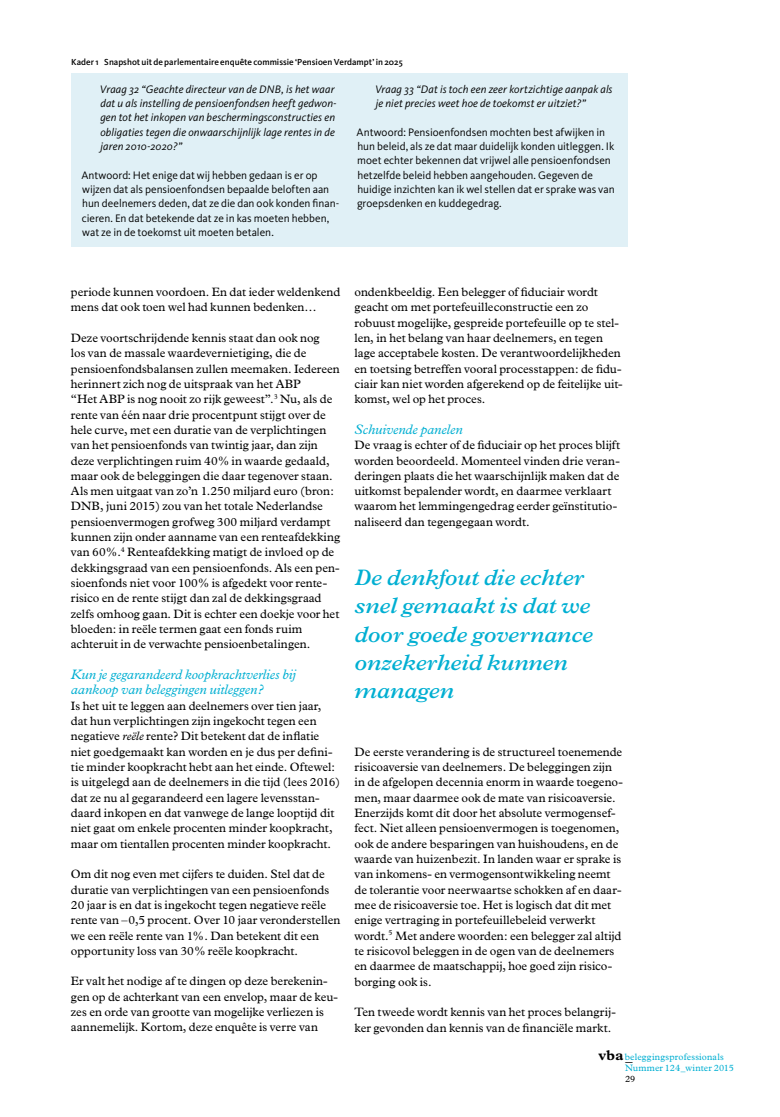
<style>
.page{position:relative;width:780px;height:1117px;background:#fff}
.page>*{position:absolute;margin:0;border:0;box-sizing:border-box;transform-origin:0 0}
.t1{font:italic 600 22.5px/28.4px "Plantin";color:#00afd2}
.t2{font:700 14.25px "Plantin";color:#000}
.t3{font:italic 13.75px/15.4px "Plantin";letter-spacing:-.005em;color:#00afd2}
.t4{font:12.25px/15.2px "Plantin";color:#000}
.t5{font:11.25px/14.4px "Kievit OT";color:#000}
.t6{font:italic 11.25px/14.4px "Kievit OT";letter-spacing:.01em;color:#000}
.t7{font:9.38px "Plantin";letter-spacing:.015em;color:#00afd2}
.t8{font:9.38px "Plantin";color:#000}
.t9{font:500 9px "Kievit OT";color:#000}
.s1{font-style:italic}
.s2{font-weight:700;font-size:14.25px;color:#000}
</style>
<div class="page">
<div style="left:71px;top:73px;width:556px;height:174px;background:#e0f0f6"></div>
<p class="t9" style="left:71px;top:57px;width:333px">Kader 1 Snapshot uit de parlementaire enquête commissie ‘Pensioen Verdampt’ in 2025</p>
<p class="t6" style="left:100px;top:82px;width:238px">Vraag 32 “Geachte directeur van de DNB, is het waar dat u als instelling de pensioenfondsen heeft gedwon&shy;gen tot het inkopen van beschermingsconstructies en obligaties tegen die onwaarschijnlijk lage rentes in de jaren 2010-2020?”</p>
<p class="t5" style="left:81px;top:168px;width:259px">Antwoord: Het enige dat wij hebben gedaan is er op wijzen dat als pensioenfondsen bepaalde beloften aan hun deelnemers deden, dat ze die dan ook konden finan&shy;cieren. En dat betekende dat ze in kas moeten hebben, wat ze in de toekomst uit moeten betalen.</p>
<p class="t6" style="left:375px;top:82px;width:239px">Vraag 33 “Dat is toch een zeer kortzichtige aanpak als je niet precies weet hoe de toekomst er uitziet?”</p>
<p class="t5" style="left:356px;top:125px;width:260px">Antwoord: Pensioenfondsen mochten best afwijken in hun beleid, als ze dat maar duidelijk konden uitleggen. Ik moet echter bekennen dat vrijwel alle pensioenfondsen hetzelfde beleid hebben aangehouden. Gegeven de huidige inzichten kan ik wel stellen dat er sprake was van groepsdenken en kuddegedrag.</p>
<p class="t4" style="left:71px;top:284px;width:271px">periode kunnen voordoen. En dat ieder weldenkend mens dat ook toen wel had kunnen bedenken…</p>
<p class="t4" style="left:71px;top:330px;width:271px">Deze voortschrijdende kennis staat dan ook nog<br>los van de massale waardevernietiging, die de pensioenfondsbalansen zullen meemaken. Iedereen herinnert zich nog de uitspraak van het ABP<br>“Het ABP is nog nooit zo rijk geweest”.<sup>3</sup> Nu, als de rente van één naar drie procentpunt stijgt over de hele curve, met een duratie van de verplichtingen van het pensioenfonds van twintig jaar, dan zijn deze verplichtingen ruim 40% in waarde gedaald, maar ook de beleggingen die daar tegenover staan.<br>Als men uitgaat van zo’n 1.250 miljard euro (bron:<br>DNB, juni 2015) zou van het totale Nederlandse pensioenvermogen grofweg 300 miljard verdampt kunnen zijn onder aanname van een renteafdekking van 60%.<sup>4</sup> Renteafdekking matigt de invloed op de dekkingsgraad van een pensioenfonds. Als een pen&shy;sioenfonds niet voor 100% is afgedekt voor rente&shy;risico en de rente stijgt dan zal de dekkingsgraad zelfs omhoog gaan. Dit is echter een doekje voor het bloeden: in reële termen gaat een fonds ruim achteruit in de verwachte pensioenbetalingen.</p>
<p class="t3" style="left:71px;top:666px;width:226px">Kun je gegarandeerd koopkrachtverlies bij aankoop van beleggingen uitleggen?</p>
<p class="t4" style="left:71px;top:698px;width:271px">Is het uit te leggen aan deelnemers over tien jaar, dat hun verplichtingen zijn ingekocht tegen een negatieve <span class="s1">reële</span> rente? Dit betekent dat de inflatie niet goedgemaakt kan worden en je dus per defini&shy;tie minder koopkracht hebt aan het einde. Oftewel: is uitgelegd aan de deelnemers in die tijd (lees 2016) dat ze nu al gegarandeerd een lagere levensstan&shy;daard inkopen en dat vanwege de lange looptijd dit niet gaat om enkele procenten minder koopkracht, maar om tientallen procenten minder koopkracht.</p>
<p class="t4" style="left:71px;top:866px;width:271px">Om dit nog even met cijfers te duiden. Stel dat de duratie van verplichtingen van een pensioenfonds 20 jaar is en dat is ingekocht tegen negatieve reële rente van –0,5 procent. Over 10 jaar veronderstellen we een reële rente van 1%. Dan betekent dit een opportunity loss van 30% reële koopkracht.</p>
<p class="t4" style="left:71px;top:973px;width:268px">Er valt het nodige af te dingen op deze berekenin&shy;gen op de achterkant van een envelop, maar de keu&shy;zes en orde van grootte van mogelijke verliezen is aannemelijk. Kortom, deze enquête is verre van</p>
<p class="t4" style="left:354px;top:284px;width:269px">ondenkbeeldig. Een belegger of fiduciair wordt geacht om met portefeuilleconstructie een zo robuust mogelijke, gespreide portefeuille op te stel&shy;len, in het belang van haar deelnemers, en tegen lage acceptabele kosten. De verantwoordelijkheden en toetsing betreffen vooral processtappen: de fidu&shy;ciair kan niet worden afgerekend op de feitelijke uit&shy;komst, wel op het proces.</p>
<p class="t3" style="left:354px;top:421px;width:110px">Schuivende panelen</p>
<p class="t4" style="left:354px;top:437px;width:267px">De vraag is echter of de fiduciair op het proces blijft worden beoordeeld. Momenteel vinden drie veran&shy;deringen plaats die het waarschijnlijk maken dat de uitkomst bepalender wordt, en daarmee verklaart waarom het lemmingengedrag eerder geïnstitutio&shy;naliseerd dan tegengegaan wordt.</p>
<h1 class="t1" style="left:354px;top:563px;width:240px">De denkfout die echter snel gemaakt is dat we door goede governance onzekerheid kunnen managen</h1>
<p class="t4" style="left:354px;top:743px;width:270px">De eerste verandering is de structureel toenemende risicoaversie van deelnemers. De beleggingen zijn in de afgelopen decennia enorm in waarde toegeno&shy;men, maar daarmee ook de mate van risicoaversie.<br>Enerzijds komt dit door het absolute vermogensef&shy;fect. Niet alleen pensioenvermogen is toegenomen, ook de andere besparingen van huishoudens, en de waarde van huizenbezit. In landen waar er sprake is van inkomens- en vermogensontwikkeling neemt de tolerantie voor neerwaartse schokken af en daar&shy;mee de risicoaversie toe. Het is logisch dat dit met enige vertraging in portefeuillebeleid verwerkt wordt.<sup>5</sup> Met andere woorden: een belegger zal altijd te risicovol beleggen in de ogen van de deelnemers en daarmee de maatschappij, hoe goed zijn risico&shy;borging ook is.</p>
<p class="t4" style="left:354px;top:1004px;width:263px">Ten tweede wordt kennis van het proces belangrij&shy;ker gevonden dan kennis van de financiële markt.</p>
<p class="t7" style="left:598px;top:1051px;width:127px"><span class="s2">vba</span>beleggingsprofessionals</p>
<p class="t2" style="left:625px;top:1047px;width:9px">_</p>
<p class="t7" style="left:625px;top:1062px;width:110px">Nummer 124_winter 2015</p>
<p class="t8" style="left:625px;top:1073px;width:12px">29</p>
</div>
